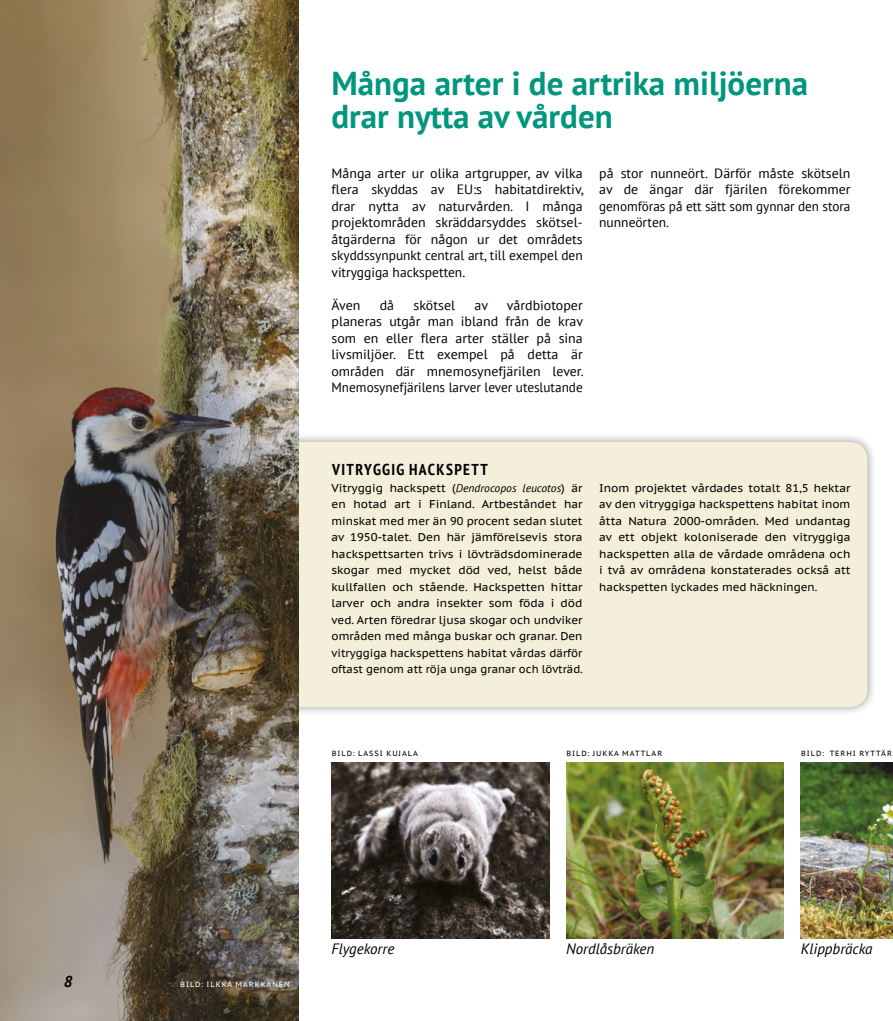
<style>
.page{position:relative;width:893px;height:1021px;background:#fff}
.page>*{position:absolute;margin:0;border:0;box-sizing:border-box;transform-origin:0 0}
.t1{font:700 33px/33px "PT Sans";color:#00967e}
.t2{font:700 condensed 15.75px "PT Sans";letter-spacing:.085em;color:#000}
.t3{font:italic 700 15.75px "PT Sans";color:#000}
.t4{font:italic 15px "PT Sans";color:#000}
.t5{font:13.5px/16.5px "PT Sans";color:#000;text-align:justify}
.t6{font:11.25px/16.5px "PT Sans Caption";color:#000;text-align:justify}
.t7{font:7.5px "PT Sans Caption";letter-spacing:.13em;color:#000}
.t8{font:7.5px "PT Sans Caption";letter-spacing:.13em;color:#fff}
.s1{font-family:"PT Sans";font-style:italic}
</style>
<div class="page">
<div style="left:0;top:432px;width:877px;height:284px;background:#000;opacity:.4"></div>
<div style="left:298px;top:442px;width:569px;height:265px;background:#f3efda"></div>
<img style="left:0;top:0;width:298px;height:1020px">
<img style="left:566px;top:762px;width:218px;height:176px">
<img style="left:331px;top:762px;width:218px;height:176px">
<img style="left:801px;top:762px;width:92px;height:176px">
<h1 class="t1" style="left:331px;top:67px;width:478px">Många arter i de artrika miljöerna drar nytta av vården</h1>
<p class="t5" style="left:331px;top:164px;width:254px">Många arter ur olika artgrupper, av vilka flera skyddas av EU:s habitatdirektiv, drar nytta av naturvården. I många projektområden skräddarsyddes skötsel&shy;åtgärderna för någon ur det områdets skyddssynpunkt central art, till exempel den vitryggiga hackspetten.</p>
<p class="t5" style="left:331px;top:296px;width:30px">Även</p>
<p class="t5" style="left:380px;top:296px;width:16px">då</p>
<p class="t5" style="left:414px;top:296px;width:43px">skötsel</p>
<p class="t5" style="left:475px;top:296px;width:15px">av</p>
<p class="t5" style="left:331px;top:296px;width:254px;text-indent:175px">vårdbiotoper planeras utgår man ibland från de krav som en eller flera arter ställer på sina livsmiljöer. Ett exempel på detta är områden där mnemosynefjärilen lever.<br>Mnemosynefjärilens larver lever uteslutande</p>
<p class="t5" style="left:599px;top:164px;width:253px">på stor nunneört. Därför måste skötseln av de ängar där fjärilen förekommer genomföras på ett sätt som gynnar den stora nunneörten.</p>
<h2 class="t2" style="left:332px;top:459px;width:157px">VITRYGGIG HACKSPETT</h2>
<p class="t6" style="left:331px;top:479px;width:253px">Vitryggig hackspett (<span class="s1">Dendrocopos leucotos</span>) är en hotad art i Finland. Artbeståndet har minskat med mer än 90 procent sedan slutet av 1950-talet. Den här jämförelsevis stora hackspettsarten trivs i lövträdsdominerade skogar med mycket död ved, helst både kullfallen och stående. Hackspetten hittar larver och andra insekter som föda i död ved. Arten föredrar ljusa skogar och undviker områden med många buskar och granar. Den vitryggiga hackspettens habitat vårdas därför oftast genom att röja unga granar och lövträd.</p>
<p class="t6" style="left:599px;top:479px;width:253px">Inom projektet vårdades totalt 81,5 hektar av den vitryggiga hackspettens habitat inom åtta Natura 2000-områden. Med undantag av ett objekt koloniserade den vitryggiga hackspetten alla de vårdade områdena och i två av områdena konstaterades också att hackspetten lyckades med häckningen.</p>
<p class="t7" style="left:332px;top:748px;width:88px">BILD: LASSI KUJALA</p>
<p class="t7" style="left:566px;top:748px;width:97px">BILD: JUKKA MATTLAR</p>
<p class="t7" style="left:801px;top:748px;width:92px">BILD: TERHI RYTTÄR</p>
<h2 class="t3" style="left:64px;top:970px;width:10px">8</h2>
<p class="t8" style="left:180px;top:979px;width:111px">BILD: ILKKA MARKKANEN</p>
<h3 class="t4" style="left:331px;top:939px;width:64px">Flygekorre</h3>
<h3 class="t4" style="left:566px;top:939px;width:90px">Nordlåsbräken</h3>
<h3 class="t4" style="left:801px;top:939px;width:73px">Klippbräcka</h3>
</div>
